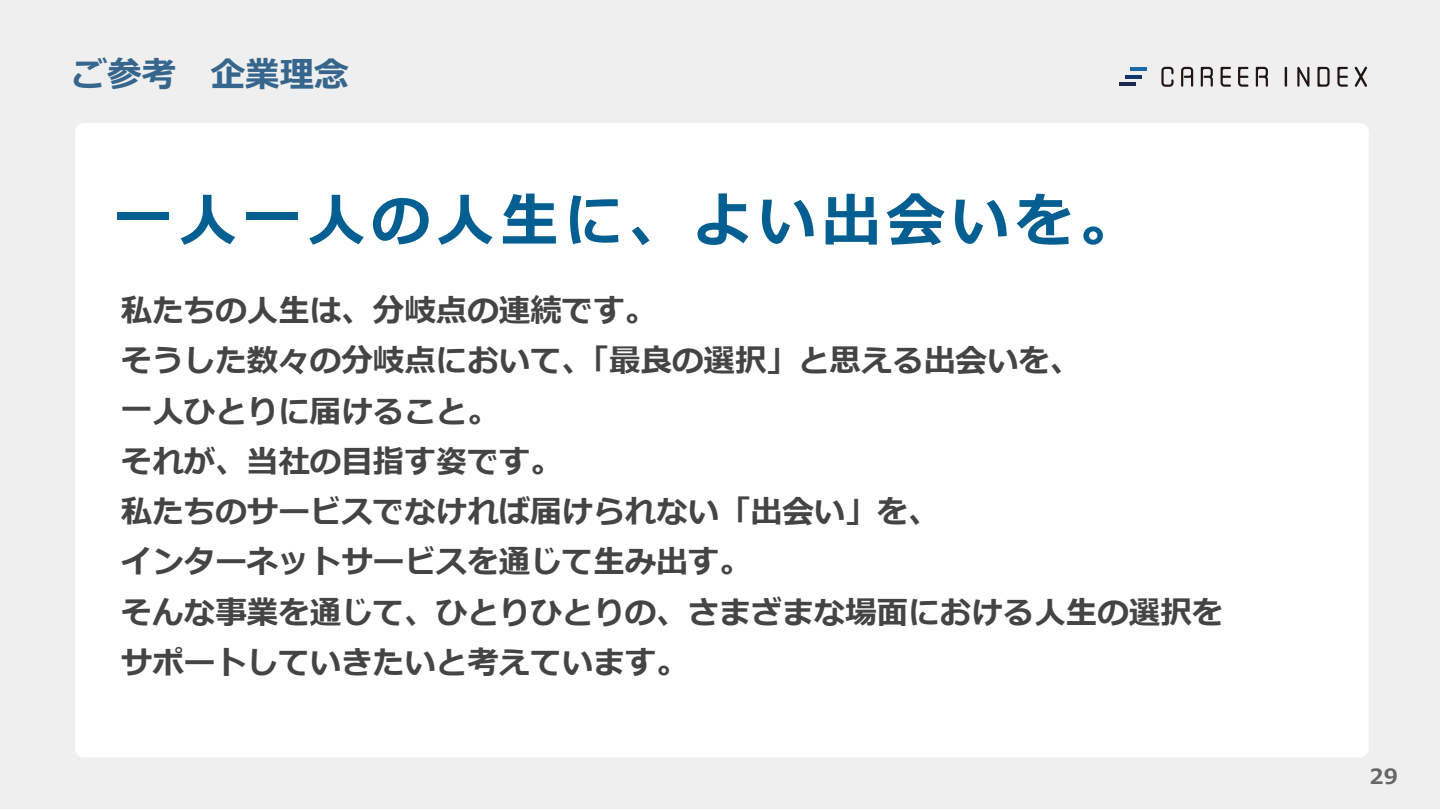
<style>
.page{position:relative;width:1440px;height:810px;background:#fff}
.page>*{position:absolute;margin:0;border:0;box-sizing:border-box;transform-origin:0 0}
.t1{font:700 58.5px "Meiryo";letter-spacing:.1em;color:#035e91}
.t2{font:700 34.5px "Meiryo";color:#36668d}
.t3{font:700 31.5px/50.2px "Meiryo";color:#444}
.t4{font:700 21px "Meiryo";color:#666}
</style>
<div class="page">
<div style="left:0;top:0;width:1440px;height:808px;background:#efefef"></div>
<div style="left:75px;top:123px;width:1294px;height:635px;background:#fff;border-radius:9px"></div>
<svg style="left:1161px;top:67px;width:13px;height:20px"></svg>
<svg style="left:1181px;top:67px;width:12px;height:20px"></svg>
<svg style="left:1201px;top:67px;width:12px;height:20px"></svg>
<svg style="left:1238px;top:67px;width:10px;height:20px"></svg>
<svg style="left:1221px;top:67px;width:10px;height:20px"></svg>
<svg style="left:1256px;top:67px;width:12px;height:20px"></svg>
<svg style="left:1337px;top:67px;width:11px;height:20px"></svg>
<svg style="left:1317px;top:67px;width:13px;height:20px"></svg>
<hr style="left:1285px;top:67px;width:2px;height:20px;background:#211613">
<svg style="left:1297px;top:67px;width:12px;height:20px"></svg>
<svg style="left:1355px;top:67px;width:12px;height:20px"></svg>
<hr style="left:1119px;top:82px;width:17px;height:4px;background:#1b284f">
<hr style="left:1125px;top:75px;width:16px;height:4px;background:#0f376a">
<hr style="left:1130px;top:68px;width:17px;height:3px;background:#1a6aab">
<p class="t2" style="left:73px;top:50px;width:277px">ご参考　企業理念</p>
<h1 class="t1" style="left:114px;top:180px;width:1025px">一人一人の人生に、よい出会いを。</h1>
<p class="t3" style="left:121px;top:287px;width:1104px">私たちの人生は、分岐点の連続です。<br>そうした数々の分岐点において、「最良の選択」と思える出会いを、<br>一人ひとりに届けること。<br>それが、当社の目指す姿です。<br>私たちのサービスでなければ届けられない「出会い」を、<br>インターネットサービスを通じて生み出す。<br>そんな事業を通じて、ひとりひとりの、さまざまな場面における人生の選択をサポートしていきたいと考えています。</p>
<p class="t4" style="left:1370px;top:761px;width:30px">29</p>
</div>
